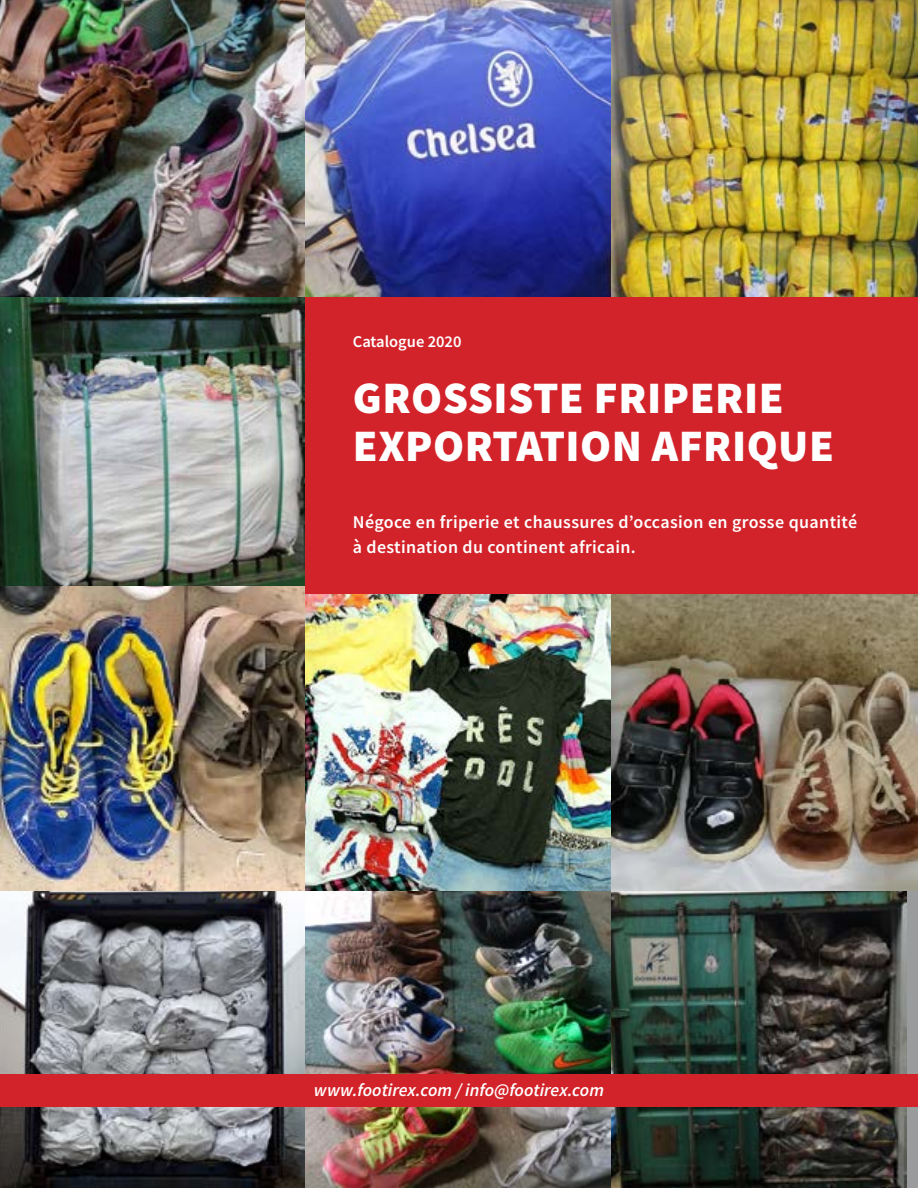
<style>
.page{position:relative;width:918px;height:1188px;background:#fff}
.page>*{position:absolute;margin:0;border:0;box-sizing:border-box;transform-origin:0 0}
.t1{font:900 45px/48.6px "Source Sans Pro";letter-spacing:.01em;color:#fff}
.t2{font:600 18px/24.8px "Source Sans Pro";letter-spacing:.02em;color:#fff}
.t3{font:italic 600 18px "Source Sans Pro";color:#fff}
.t4{font:600 16.5px "Source Sans Pro";color:#fff}
</style>
<div class="page">
<img style="left:0;top:0;width:306px;height:297px">
<img style="left:306px;top:0;width:305px;height:297px">
<img style="left:611px;top:0;width:307px;height:297px">
<img style="left:0;top:297px;width:306px;height:289px">
<img style="left:0;top:586px;width:306px;height:305px">
<img style="left:306px;top:594px;width:305px;height:297px">
<img style="left:611px;top:594px;width:307px;height:297px">
<img style="left:0;top:891px;width:306px;height:297px">
<img style="left:306px;top:891px;width:305px;height:297px">
<svg style="left:611px;top:891px;width:307px;height:297px;background:#38413b"></svg>
<div style="left:306px;top:297px;width:612px;height:297px;background:#d2232a"></div>
<div style="left:0;top:1075px;width:918px;height:32px;background:#d2232a"></div>
<p class="t4" style="left:353px;top:330px;width:110px">Catalogue 2020</p>
<h1 class="t1" style="left:353px;top:372px;width:483px">GROSSISTE FRIPERIE<br>EXPORTATION AFRIQUE</h1>
<p class="t2" style="left:353px;top:509px;width:506px">Négoce en friperie et chaussures d’occasion en grosse quantité à destination du continent africain.</p>
<p class="t3" style="left:314px;top:1078px;width:292px">www.footirex.com / info@footirex.com</p>
</div>
